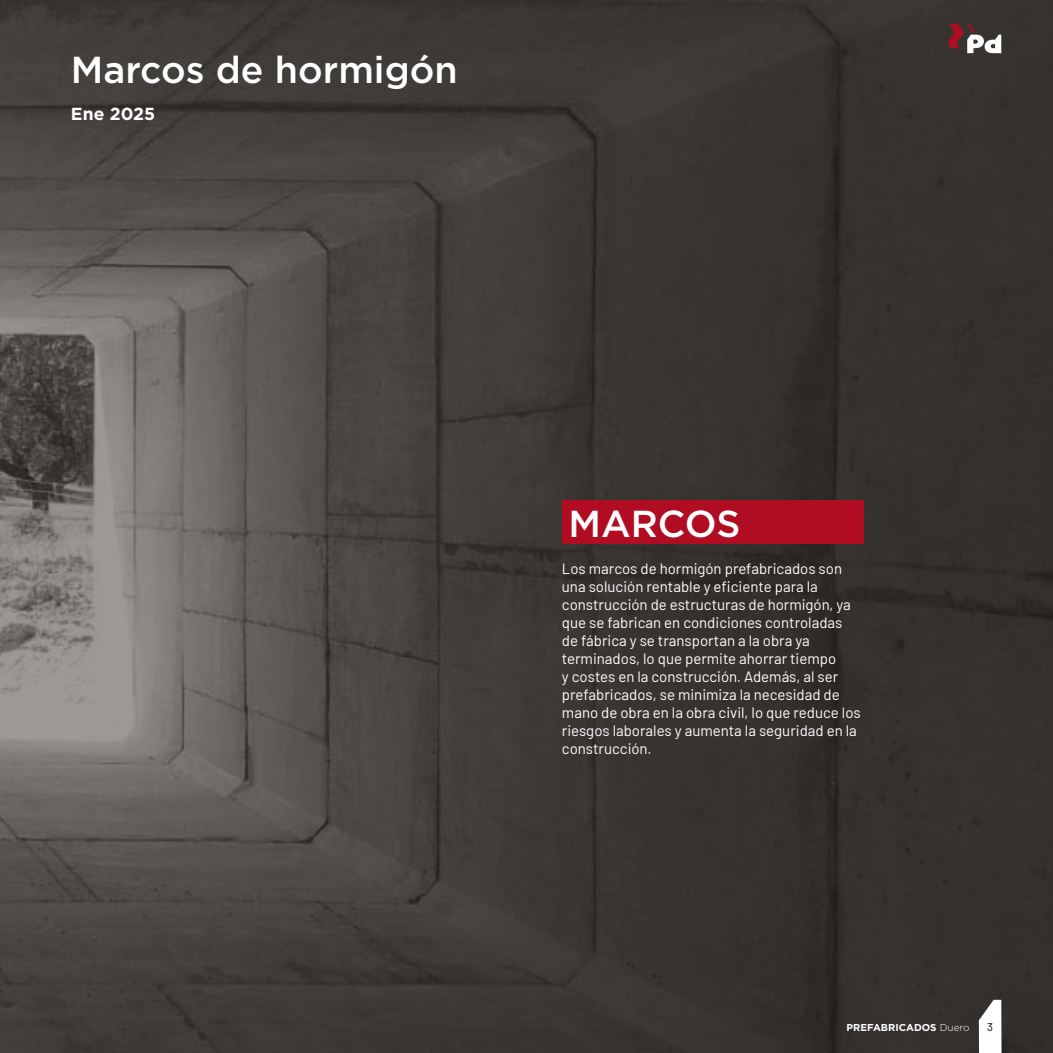
<style>
.page{position:relative;width:1053px;height:1053px;background:#fff}
.page>*{position:absolute;margin:0;border:0;box-sizing:border-box;transform-origin:0 0}
.t1{font:500 37.5px "Gotham";color:#fff}
.t2{font:700 17.5px "Gotham";color:#fff}
.t3{font:15px/18px "Barlow";color:#fff}
.t4{font:500 11.25px "Barlow";color:#3b352e}
.t5{font:700 10px "Gotham";color:#fff}
.s1{font-weight:300}
</style>
<div class="page">
<img style="left:0;top:0;width:1052px;height:1052px">
<div style="left:562px;top:500px;width:301px;height:43px;background:#b00d23"></div>
<svg style="left:948px;top:24px;width:53px;height:29px"></svg>
<svg style="left:978px;top:999px;width:23px;height:53px"></svg>
<h1 class="t1" style="left:71px;top:45px;width:388px">Marcos de hormigón</h1>
<p class="t2" style="left:71px;top:102px;width:86px">Ene 2025</p>
<h1 class="t1" style="left:568px;top:498px;width:173px">MARCOS</h1>
<p class="t3" style="left:562px;top:558px;width:300px">Los marcos de hormigón prefabricados son una solución rentable y eficiente para la construcción de estructuras de hormigón, ya que se fabrican en condiciones controladas de fábrica y se transportan a la obra ya terminados, lo que permite ahorrar tiempo<br>y costes en la construcción. Además, al ser prefabricados, se minimiza la necesidad de mano de obra en la obra civil, lo que reduce los riesgos laborales y aumenta la seguridad en la construcción.</p>
<p class="t5" style="left:846px;top:1021px;width:124px">PREFABRICADOS <span class="s1">Duero</span></p>
<p class="t4" style="left:987px;top:1018px;width:7px">3</p>
</div>
